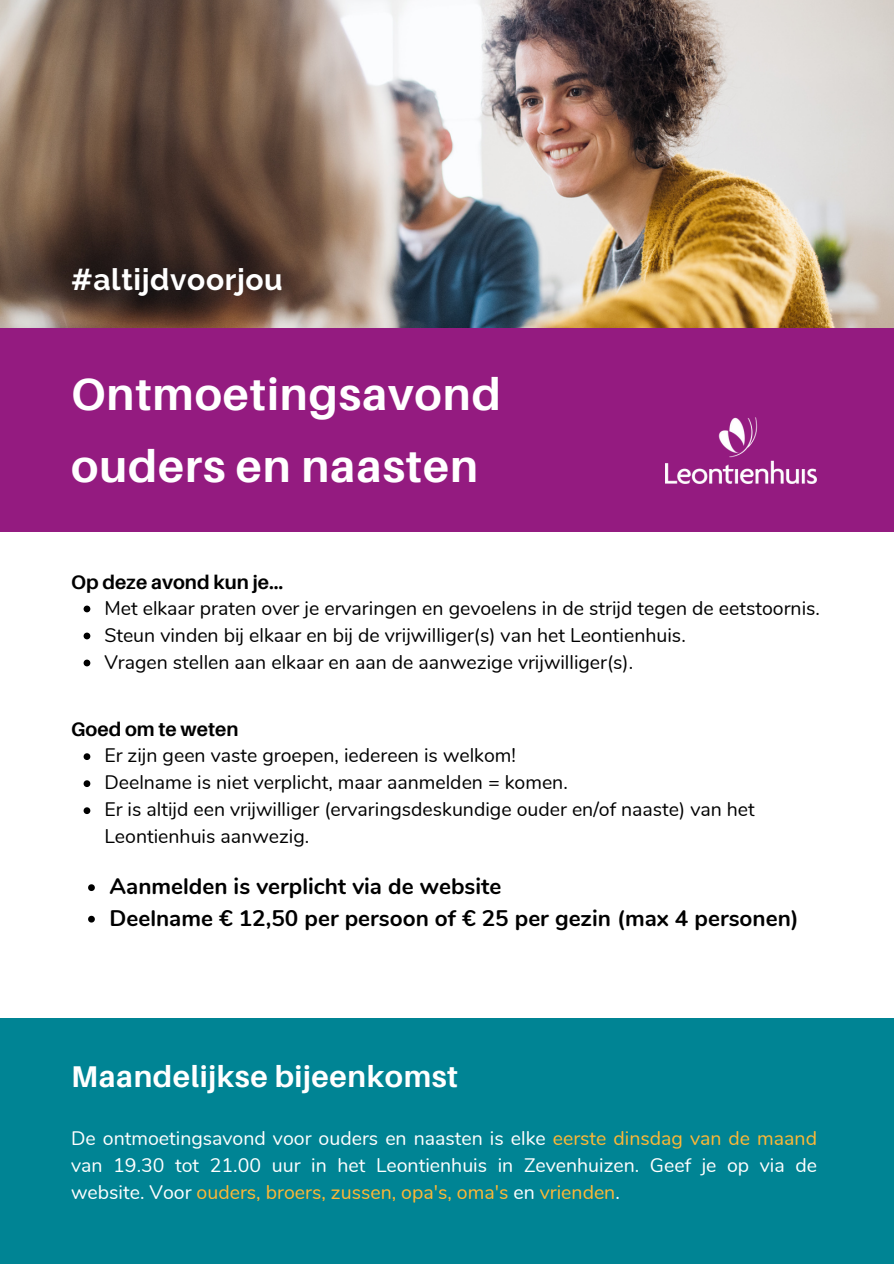
<style>
.page{position:relative;width:894px;height:1264px;background:#fff}
.page>*{position:absolute;margin:0;border:0;box-sizing:border-box;transform-origin:0 0}
.t1{font:700 45px "Aileron";letter-spacing:.02em;color:#fff}
.t2{font:700 30px "Aileron";letter-spacing:.02em;color:#fff}
.t3{font:700 30px "Raleway";letter-spacing:.02em;color:#fff}
.t4{font:700 22.5px "Nunito";color:#000}
.t5{font:19.5px/27px "Nunito";color:#000}
.t6{font:19.5px/27px "Nunito";color:#fff;text-align:justify}
.t7{font:700 19.5px "Aileron";color:#000}
.s1{color:#ffb835}
</style>
<div class="page">
<div style="left:0;top:1018px;width:893px;height:245px;background:#008494"></div>
<img style="left:0;top:0;width:893px;height:328px">
<div style="left:0;top:328px;width:893px;height:204px;background:#941b80"></div>
<svg style="left:84px;top:605px;width:6px;height:7px"></svg>
<svg style="left:84px;top:632px;width:6px;height:7px"></svg>
<svg style="left:84px;top:659px;width:6px;height:7px"></svg>
<img style="left:665px;top:417px;width:151px;height:67px">
<svg style="left:84px;top:753px;width:6px;height:7px"></svg>
<svg style="left:84px;top:780px;width:6px;height:7px"></svg>
<svg style="left:84px;top:807px;width:6px;height:7px"></svg>
<svg style="left:88px;top:884px;width:7px;height:7px"></svg>
<svg style="left:88px;top:915px;width:7px;height:7px"></svg>
<p class="t3" style="left:71px;top:261px;width:213px">#altijdvoorjou</p>
<p class="t1" style="left:71px;top:366px;width:431px">Ontmoetingsavond</p>
<p class="t1" style="left:71px;top:438px;width:408px">ouders en naasten</p>
<p class="t7" style="left:71px;top:570px;width:214px">Op deze avond kun je...</p>
<p class="t5" style="left:104px;top:594px;width:717px">Met elkaar praten over je ervaringen en gevoelens in de strijd tegen de eetstoornis.</p>
<p class="t5" style="left:104px;top:621px;width:582px">Steun vinden bij elkaar en bij de vrijwilliger(s) van het Leontienhuis.</p>
<p class="t5" style="left:104px;top:648px;width:530px">Vragen stellen aan elkaar en aan de aanwezige vrijwilliger(s).</p>
<p class="t7" style="left:71px;top:717px;width:169px">Goed om te weten</p>
<p class="t5" style="left:104px;top:742px;width:413px">Er zijn geen vaste groepen, iedereen is welkom!</p>
<p class="t5" style="left:104px;top:769px;width:465px">Deelname is niet verplicht, maar aanmelden = komen.</p>
<p class="t5" style="left:104px;top:796px;width:651px">Er is altijd een vrijwilliger (ervaringsdeskundige ouder en/of naaste) van het<br>Leontienhuis aanwezig.</p>
<p class="t4" style="left:109px;top:871px;width:393px">Aanmelden is verplicht via de website</p>
<p class="t4" style="left:109px;top:903px;width:690px">Deelname € 12,50 per persoon of € 25 per gezin (max 4 personen)</p>
<p class="t2" style="left:71px;top:1057px;width:388px">Maandelijkse bijeenkomst</p>
<p class="t6" style="left:71px;top:1124px;width:747px">De ontmoetingsavond voor ouders en naasten is elke <span class="s1">eerste dinsdag van de maand </span>van 19.30 tot 21.00 uur in het Leontienhuis in Zevenhuizen. Geef je op via de website. Voor <span class="s1">ouders, broers, zussen, opa's, oma's</span> en <span class="s1">vrienden</span>.</p>
</div>
